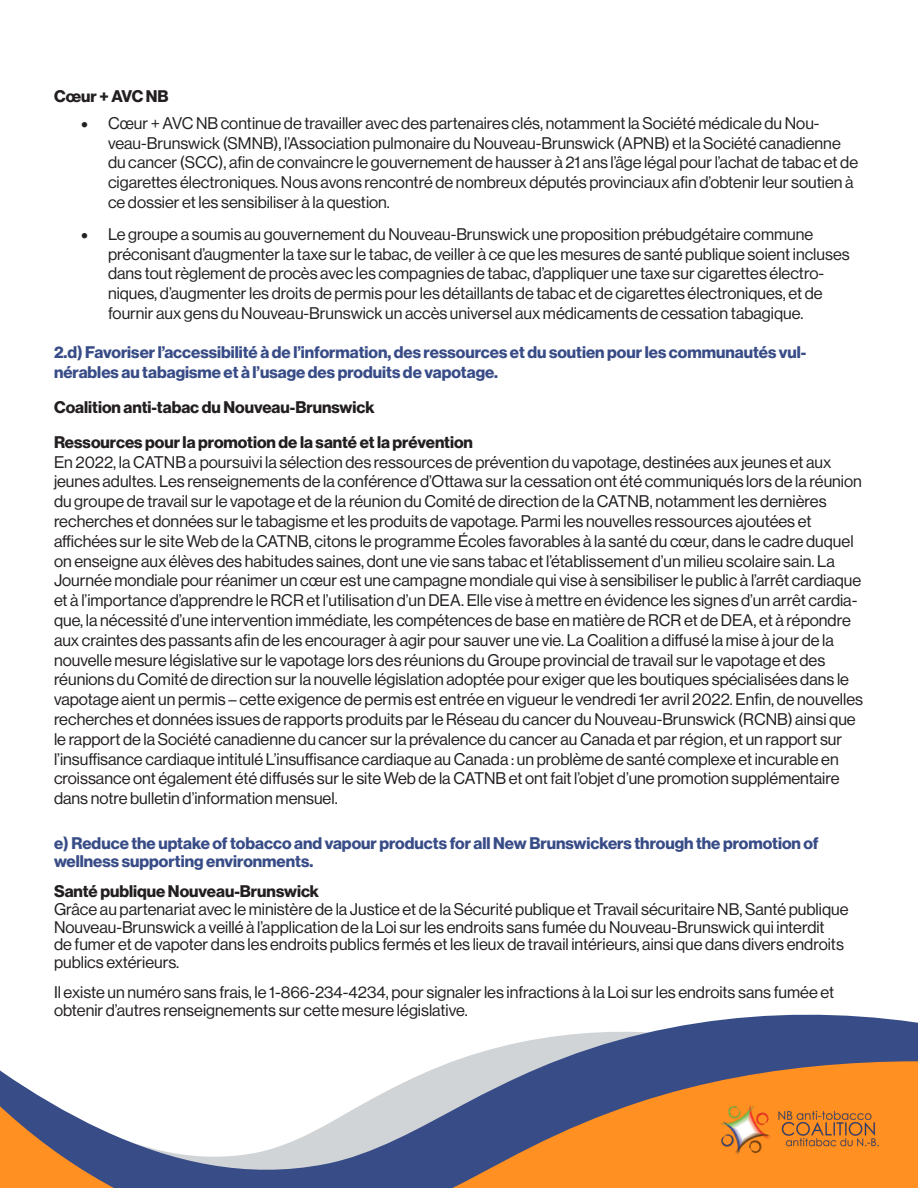
<style>
.page{position:relative;width:918px;height:1188px;background:#fff}
.page>*{position:absolute;margin:0;border:0;box-sizing:border-box;transform-origin:0 0}
.Normal__Web{font:16.5px/19.8px "N Haas Grotesk DS Pro 55 Rg";color:#231f20}
.t1{font:16.5px/19.8px "N Haas Grotesk DS Pro 55 Rg";color:#222}
.Normal__Web-2{font:16.5px/19.8px "N Haas Grotesk DS Pro 75 Bd";color:#384c87}
.Normal__Web-3{font:16.5px "N Haas Grotesk DS Pro 75 Bd";color:#231f20}
.s1{font-family:"N Haas Grotesk DS Pro 75 Bd"}
</style>
<div class="page">
<svg style="left:0;top:1014px;width:918px;height:174px"></svg>
<img style="left:717px;top:1088px;width:164px;height:82px">
<p class="Normal__Web-3" style="left:54px;top:86px;width:116px">Cœur + AVC NB</p>
<p class="t1" style="left:108px;top:113px;width:752px;text-indent:-27px">• Cœur + AVC NB continue de travailler avec des partenaires clés, notamment la Société médicale du Nou&shy;veau-Brunswick (SMNB), l’Association pulmonaire du Nouveau-Brunswick (APNB) et la Société canadienne du cancer (SCC), afin de convaincre le gouvernement de hausser à 21 ans l’âge légal pour l’achat de tabac et de cigarettes électroniques. Nous avons rencontré de nombreux députés provinciaux afin d’obtenir leur soutien à ce dossier et les sensibiliser à la question.</p>
<p class="t1" style="left:108px;top:224px;width:743px;text-indent:-27px">• Le groupe a soumis au gouvernement du Nouveau-Brunswick une proposition prébudgétaire commune préconisant d’augmenter la taxe sur le tabac, de veiller à ce que les mesures de santé publique soient incluses dans tout règlement de procès avec les compagnies de tabac, d’appliquer une taxe sur cigarettes électro&shy;niques, d’augmenter les droits de permis pour les détaillants de tabac et de cigarettes électroniques, et de fournir aux gens du Nouveau-Brunswick un accès universel aux médicaments de cessation tabagique.</p>
<p class="Normal__Web-2" style="left:54px;top:343px;width:754px">2.d) Favoriser l’accessibilité à de l’information, des ressources et du soutien pour les communautés vul&shy;nérables au tabagisme et à l’usage des produits de vapotage.</p>
<p class="Normal__Web-3" style="left:54px;top:398px;width:322px">Coalition anti-tabac du Nouveau-Brunswick</p>
<p class="Normal__Web" style="left:54px;top:432px;width:811px"><span class="s1">Ressources pour la promotion de la santé et la prévention<br></span>En 2022, la CATNB a poursuivi la sélection des ressources de prévention du vapotage, destinées aux jeunes et aux jeunes adultes. Les renseignements de la conférence d’Ottawa sur la cessation ont été communiqués lors de la réunion du groupe de travail sur le vapotage et de la réunion du Comité de direction de la CATNB, notamment les dernières recherches et données sur le tabagisme et les produits de vapotage. Parmi les nouvelles ressources ajoutées et affichées sur le site Web de la CATNB, citons le programme Écoles favorables à la santé du cœur, dans le cadre duquel on enseigne aux élèves des habitudes saines, dont une vie sans tabac et l’établissement d’un milieu scolaire sain. La Journée mondiale pour réanimer un cœur est une campagne mondiale qui vise à sensibiliser le public à l’arrêt cardiaque et à l’importance d’apprendre le RCR et l’utilisation d’un DEA. Elle vise à mettre en évidence les signes d’un arrêt cardia&shy;que, la nécessité d’une intervention immédiate, les compétences de base en matière de RCR et de DEA, et à répondre aux craintes des passants afin de les encourager à agir pour sauver une vie. La Coalition a diffusé la mise à jour de la nouvelle mesure législative sur le vapotage lors des réunions du Groupe provincial de travail sur le vapotage et des réunions du Comité de direction sur la nouvelle législation adoptée pour exiger que les boutiques spécialisées dans le vapotage aient un permis – cette exigence de permis est entrée en vigueur le vendredi 1er avril 2022. Enfin, de nouvelles recherches et données issues de rapports produits par le Réseau du cancer du Nouveau-Brunswick (RCNB) ainsi que le rapport de la Société canadienne du cancer sur la prévalence du cancer au Canada et par région, et un rapport sur l’insuffisance cardiaque intitulé L’insuffisance cardiaque au Canada : un problème de santé complexe et incurable en croissance ont également été diffusés sur le site Web de la CATNB et ont fait l’objet d’une promotion supplémentaire dans notre bulletin d’information mensuel.</p>
<p class="Normal__Web-2" style="left:54px;top:835px;width:766px;line-height:17.9px">e) Reduce the uptake of tobacco and vapour products for all New Brunswickers through the promotion of wellness supporting environments.</p>
<p class="Normal__Web" style="left:54px;top:882px;width:796px;line-height:17.9px"><span class="s1">Santé publique Nouveau-Brunswick<br></span>Grâce au partenariat avec le ministère de la Justice et de la Sécurité publique et Travail sécuritaire NB, Santé publique Nouveau-Brunswick a veillé à l’application de la Loi sur les endroits sans fumée du Nouveau-Brunswick qui interdit<br>de fumer et de vapoter dans les endroits publics fermés et les lieux de travail intérieurs, ainsi que dans divers endroits publics extérieurs.</p>
<p class="Normal__Web" style="left:54px;top:983px;width:782px;line-height:17.9px">Il existe un numéro sans frais, le 1-866-234-4234, pour signaler les infractions à la Loi sur les endroits sans fumée et obtenir d’autres renseignements sur cette mesure législative.</p>
</div>
